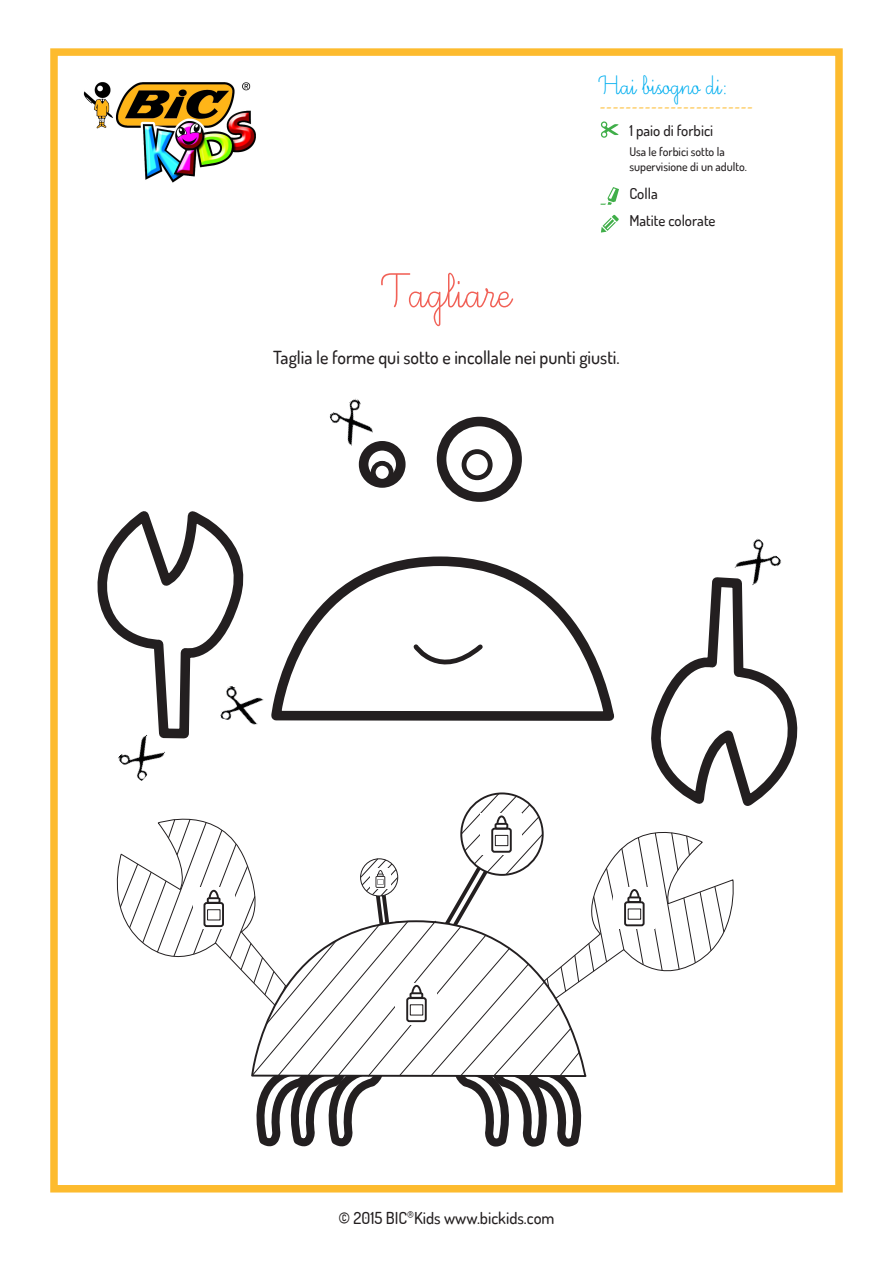
<style>
.page{position:relative;width:893px;height:1263px;background:#fff}
.page>*{position:absolute;margin:0;border:0;box-sizing:border-box;transform-origin:0 0}
.t1{font:60px "Ecriture A Romain Orne";color:#f16157}
.t2{font:33px "Ecriture A Romain Orne";color:#00aeef}
.t3{font:500 18px "Dosis";color:#231f20}
.t4{font:18px "Minion Pro";color:#fdbb2e}
.t5{font:500 16.5px "Dosis";color:#231f20}
.t6{font:500 15px/27px "Dosis";color:#231f20}
.t7{font:500 12px/14.4px "Dosis";color:#231f20}
</style>
<div class="page">
<div style="left:50px;top:48px;width:793px;height:1144px;border:8px solid #fdbb2e"></div>
<img style="left:83px;top:82px;width:173px;height:101px">
<svg style="left:601px;top:215px;width:18px;height:18px"></svg>
<svg style="left:600px;top:121px;width:19px;height:17px"></svg>
<svg style="left:601px;top:187px;width:18px;height:18px"></svg>
<svg style="left:364px;top:446px;width:37px;height:37px"></svg>
<div style="left:359px;top:441px;width:47px;height:47px;border:10px solid #231f20;border-radius:50%"></div>
<div style="left:373px;top:463px;width:18px;height:18px;background:#fff;border-radius:50%"></div>
<div style="left:371px;top:461px;width:23px;height:23px;border:5px solid #231f20;border-radius:50%"></div>
<svg style="left:442px;top:421px;width:75px;height:76px"></svg>
<div style="left:437px;top:417px;width:85px;height:85px;border:10px solid #231f20;border-radius:50%"></div>
<div style="left:464px;top:452px;width:26px;height:26px;background:#fff;border-radius:50%"></div>
<div style="left:462px;top:449px;width:31px;height:31px;border:5px solid #231f20;border-radius:50%"></div>
<img style="left:329px;top:398px;width:48px;height:49px">
<svg style="left:97px;top:516px;width:700px;height:631px"></svg>
<h2 class="t2" style="left:600px;top:69px;width:129px">Hai bisogno di:</h2>
<p class="t4" style="left:600px;top:94px;width:155px">------------------------</p>
<p class="t7" style="left:629px;top:145px;width:119px">Usa le forbici sotto la supervisione di un adulto.</p>
<p class="t6" style="left:629px;top:116px;width:85px">1 paio di forbici</p>
<p class="t6" style="left:629px;top:179px;width:88px">Colla<br>Matite colorate</p>
<h1 class="t1" style="left:383px;top:262px;width:129px">Tagliare</h1>
<p class="t3" style="left:273px;top:346px;width:348px">Taglia le forme qui sotto e incollale nei punti giusti.</p>
<p class="t5" style="left:338px;top:1207px;width:218px">© 2015 BIC<sup>®</sup>Kids www.bickids.com</p>
</div>
